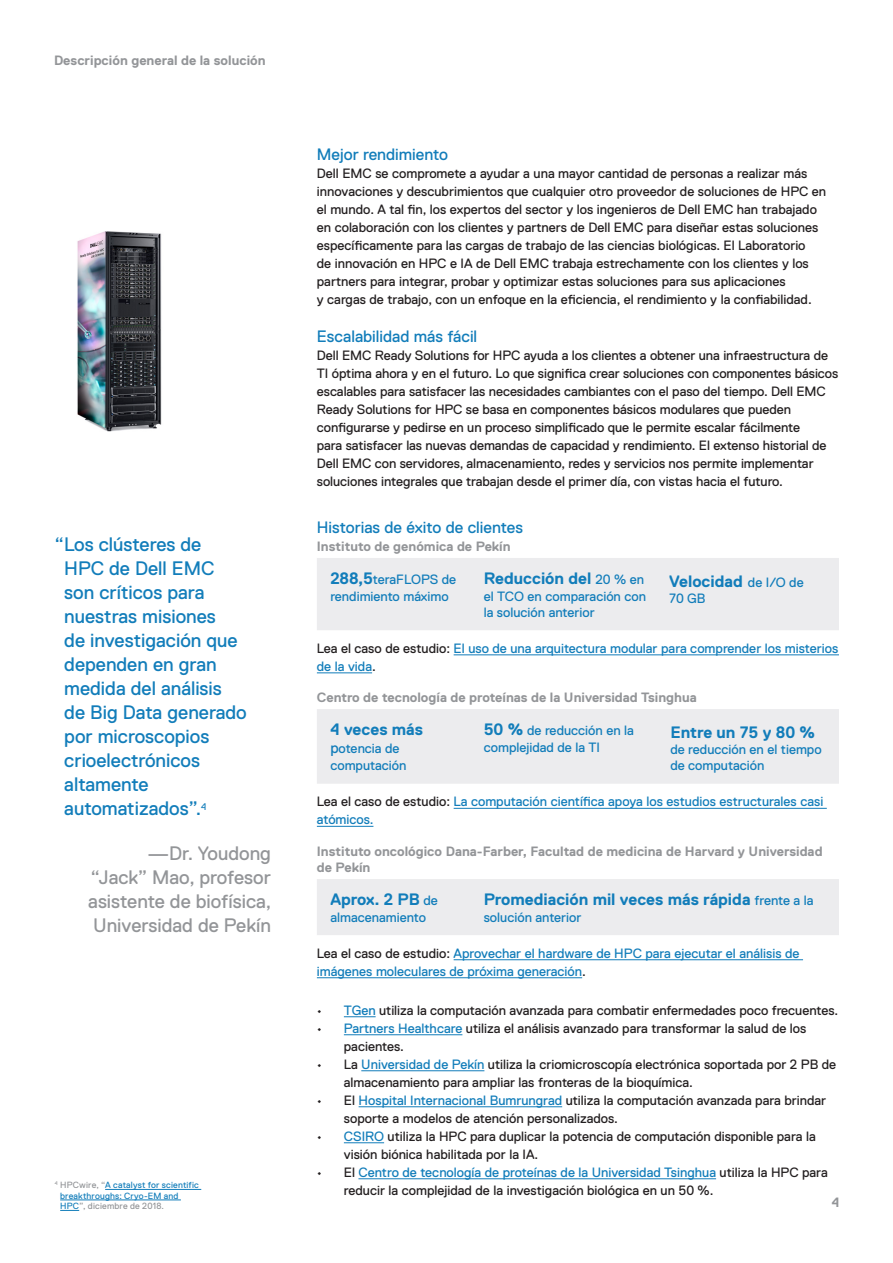
<style>
.page{position:relative;width:893px;height:1263px;background:#fff}
.page>*{position:absolute;margin:0;border:0;box-sizing:border-box;transform-origin:0 0}
.Sidebar_Quote_Dell_R{font:19.5px/24px "Dell Replica";color:#127dba}
.Sidebar_Quote_Attrib{font:19.5px/24px "Dell Replica";color:#939598;text-align:justify}
.t1{font:700 16.5px "Dell Replica";color:#127dba}
.Body_Head_Level_2_De{font:16.5px "Dell Replica";color:#127dba}
.Body_Last_Before_Hea{font:13.5px/18px "Dell Replica";color:#231f20}
.Body_Last_Before_Hea-2{font:13.5px/16.2px "Dell Replica";color:#127dba}
.Body_Copy_Dell_Repli{font:13.5px/18px "Dell Replica";color:#127dba}
.Body_Subhead_Level_1{font:700 13.5px/16.5px "Dell Replica";color:#939598}
.Document_Type_Dell_R{font:700 13.5px "Dell Replica";color:#939598}
.Single_Digit_Footnot{font:9px/10.5px "Dell Replica";letter-spacing:.02em;color:#127dba}
.s1{color:#939598}
.s2{font-weight:700;font-size:16.5px}
.s3{font-weight:400;font-size:13.5px}
.s4{color:#231f20}
.s5{font-size:15px}
.s6{color:#127dba}
</style>
<div class="page">
<img style="left:77px;top:231px;width:85px;height:201px">
<hr style="left:454px;top:655px;width:385px;height:1px;background:#127dba">
<hr style="left:317px;top:673px;width:55px;height:1px;background:#127dba">
<hr style="left:454px;top:808px;width:373px;height:1px;background:#127dba">
<hr style="left:317px;top:826px;width:56px;height:1px;background:#127dba">
<hr style="left:454px;top:959px;width:349px;height:1px;background:#127dba">
<hr style="left:317px;top:977px;width:265px;height:1px;background:#127dba">
<hr style="left:344px;top:1016px;width:32px;height:1px;background:#127dba">
<hr style="left:344px;top:1034px;width:118px;height:1px;background:#127dba">
<hr style="left:361px;top:1070px;width:123px;height:1px;background:#127dba">
<hr style="left:359px;top:1106px;width:203px;height:1px;background:#127dba">
<hr style="left:344px;top:1142px;width:40px;height:1px;background:#127dba">
<hr style="left:358px;top:1178px;width:358px;height:1px;background:#127dba">
<div style="left:317px;top:558px;width:522px;height:72px;background:#ececee"></div>
<div style="left:317px;top:709px;width:522px;height:75px;background:#ececee"></div>
<div style="left:317px;top:879px;width:522px;height:56px;background:#ececee"></div>
<hr style="left:105px;top:1189px;width:96px;height:1px;background:#127dba">
<hr style="left:60px;top:1200px;width:121px;height:1px;background:#127dba">
<svg style="left:60px;top:1210px;width:19px;height:1px"></svg>
<p class="Document_Type_Dell_R" style="left:54px;top:52px;width:213px">Descripción general de la solución</p>
<p class="Sidebar_Quote_Dell_R" style="left:64px;top:533px;width:184px;text-indent:-9px">“Los clústeres de<br>HPC de Dell EMC son críticos para nuestras misiones<br>de investigación que dependen en gran medida del análisis de Big Data generado por microscopios crioelectrónicos altamente automatizados”. <sup>4</sup></p>
<p class="Sidebar_Quote_Attrib" style="left:88px;top:842px;width:185px;text-indent:59px">—Dr. Youdong “Jack” Mao, profesor asistente de biofísica, Universidad de Pekín</p>
<p class="Single_Digit_Footnot" style="left:60px;top:1180px;width:140px;text-indent:-5px"><sup>4</sup> <span class="s1">HPCwire, “</span>A catalyst for scientific breakthroughs: Cryo-EM and<br>HPC<span class="s1">”, diciembre de 2018.</span></p>
<p class="Body_Head_Level_2_De" style="left:317px;top:145px;width:133px">Mejor rendimiento</p>
<p class="Body_Last_Before_Hea" style="left:317px;top:164px;width:511px">Dell EMC se compromete a ayudar a una mayor cantidad de personas a realizar más innovaciones y descubrimientos que cualquier otro proveedor de soluciones de HPC en el mundo. A tal fin, los expertos del sector y los ingenieros de Dell EMC han trabajado en colaboración con los clientes y partners de Dell EMC para diseñar estas soluciones específicamente para las cargas de trabajo de las ciencias biológicas. El Laboratorio<br>de innovación en HPC e IA de Dell EMC trabaja estrechamente con los clientes y los partners para integrar, probar y optimizar estas soluciones para sus aplicaciones<br>y cargas de trabajo, con un enfoque en la eficiencia, el rendimiento y la confiabilidad.</p>
<p class="Body_Head_Level_2_De" style="left:317px;top:327px;width:162px">Escalabilidad más fácil</p>
<p class="Body_Last_Before_Hea" style="left:317px;top:346px;width:523px">Dell EMC Ready Solutions for HPC ayuda a los clientes a obtener una infraestructura de TI óptima ahora y en el futuro. Lo que significa crear soluciones con componentes básicos escalables para satisfacer las necesidades cambiantes con el paso del tiempo. Dell EMC Ready Solutions for HPC se basa en componentes básicos modulares que pueden configurarse y pedirse en un proceso simplificado que le permite escalar fácilmente<br>para satisfacer las nuevas demandas de capacidad y rendimiento. El extenso historial de Dell EMC con servidores, almacenamiento, redes y servicios nos permite implementar soluciones integrales que trabajan desde el primer día, con vistas hacia el futuro.</p>
<p class="Body_Head_Level_2_De" style="left:317px;top:518px;width:208px">Historias de éxito de clientes</p>
<p class="Body_Subhead_Level_1" style="left:317px;top:538px;width:195px">Instituto de genómica de Pekín</p>
<p class="Body_Last_Before_Hea-2" style="left:330px;top:572px;width:127px"><span class="s2">288,5</span>teraFLOPS de rendimiento máximo</p>
<p class="t1" style="left:484px;top:569px;width:162px">Reducción del <span class="s3">20 % en</span></p>
<p class="t1" style="left:669px;top:572px;width:136px">Velocidad <span class="s3">de I/O de</span></p>
<p class="Body_Last_Before_Hea-2" style="left:669px;top:590px;width:38px">70 GB</p>
<p class="Body_Last_Before_Hea-2" style="left:484px;top:588px;width:164px">el TCO en comparación con la solución anterior</p>
<p class="Body_Copy_Dell_Repli" style="left:317px;top:639px;width:523px"><span class="s4">Lea el caso de estudio:</span> El uso de una arquitectura modular para comprender los misterios de la vida<span class="s4">.</span></p>
<p class="Body_Subhead_Level_1" style="left:317px;top:689px;width:382px">Centro de tecnología de proteínas de la Universidad Tsinghua</p>
<p class="t1" style="left:330px;top:721px;width:94px">4 veces más</p>
<p class="Body_Last_Before_Hea-2" style="left:330px;top:741px;width:78px"><span class="s5">p</span>otencia de computación</p>
<p class="Body_Last_Before_Hea-2" style="left:484px;top:723px;width:152px"><span class="s2">50 %</span> de reducción en la complejidad de la TI</p>
<p class="t1" style="left:670px;top:723px;width:146px">Entre un 75 y 80 %</p>
<p class="Body_Last_Before_Hea-2" style="left:670px;top:741px;width:153px">de reducción en el tiempo de computación</p>
<p class="Body_Copy_Dell_Repli" style="left:317px;top:793px;width:508px"><span class="s4">Lea el caso de estudio:</span> La computación científica apoya los estudios estructurales casi atómicos.</p>
<p class="Body_Subhead_Level_1" style="left:317px;top:843px;width:507px">Instituto oncológico Dana-Farber, Facultad de medicina de Harvard y Universidad de Pekín</p>
<p class="t1" style="left:330px;top:890px;width:109px">Aprox. 2 PB <span class="s3">de</span></p>
<p class="Body_Last_Before_Hea-2" style="left:330px;top:909px;width:97px">almacenamiento</p>
<p class="t1" style="left:484px;top:890px;width:331px">Promediación mil veces más rápida <span class="s3">frente a la</span></p>
<p class="Body_Last_Before_Hea-2" style="left:484px;top:909px;width:99px">solución anterior</p>
<p class="Body_Last_Before_Hea-2" style="left:317px;top:944px;width:484px;line-height:18px"><span class="s4">Lea el caso de estudio:</span> Aprovechar el hardware de HPC para ejecutar el análisis de imágenes moleculares de próxima generación<span class="s4">.</span></p>
<p class="Body_Last_Before_Hea" style="left:317px;top:1001px;width:521px">• <span class="s6">TGen</span> utiliza la computación avanzada para combatir enfermedades poco frecuentes.</p>
<p class="Body_Last_Before_Hea" style="left:344px;top:1019px;width:464px;text-indent:-27px">• <span class="s6">Partners Healthcare</span> utiliza el análisis avanzado para transformar la salud de los pacientes.</p>
<p class="Body_Last_Before_Hea" style="left:344px;top:1055px;width:494px;text-indent:-27px">• La <span class="s6">Universidad de Pekín</span> utiliza la criomicroscopía electrónica soportada por 2 PB de almacenamiento para ampliar las fronteras de la bioquímica.</p>
<p class="Body_Last_Before_Hea" style="left:344px;top:1091px;width:484px;text-indent:-27px">• El <span class="s6">Hospital Internacional Bumrungrad</span> utiliza la computación avanzada para brindar soporte a modelos de atención personalizados.</p>
<p class="Body_Last_Before_Hea" style="left:344px;top:1127px;width:473px;text-indent:-27px">• <span class="s6">CSIRO</span> utiliza la HPC para duplicar la potencia de computación disponible para la visión biónica habilitada por la IA.</p>
<p class="Body_Last_Before_Hea" style="left:344px;top:1163px;width:485px;text-indent:-27px">• El <span class="s6">Centro de tecnología de proteínas de la Universidad Tsinghua</span> utiliza la HPC para reducir la complejidad de la investigación biológica en un 50 %.</p>
<p class="Body_Subhead_Level_1" style="left:832px;top:1194px;width:9px">4</p>
</div>
